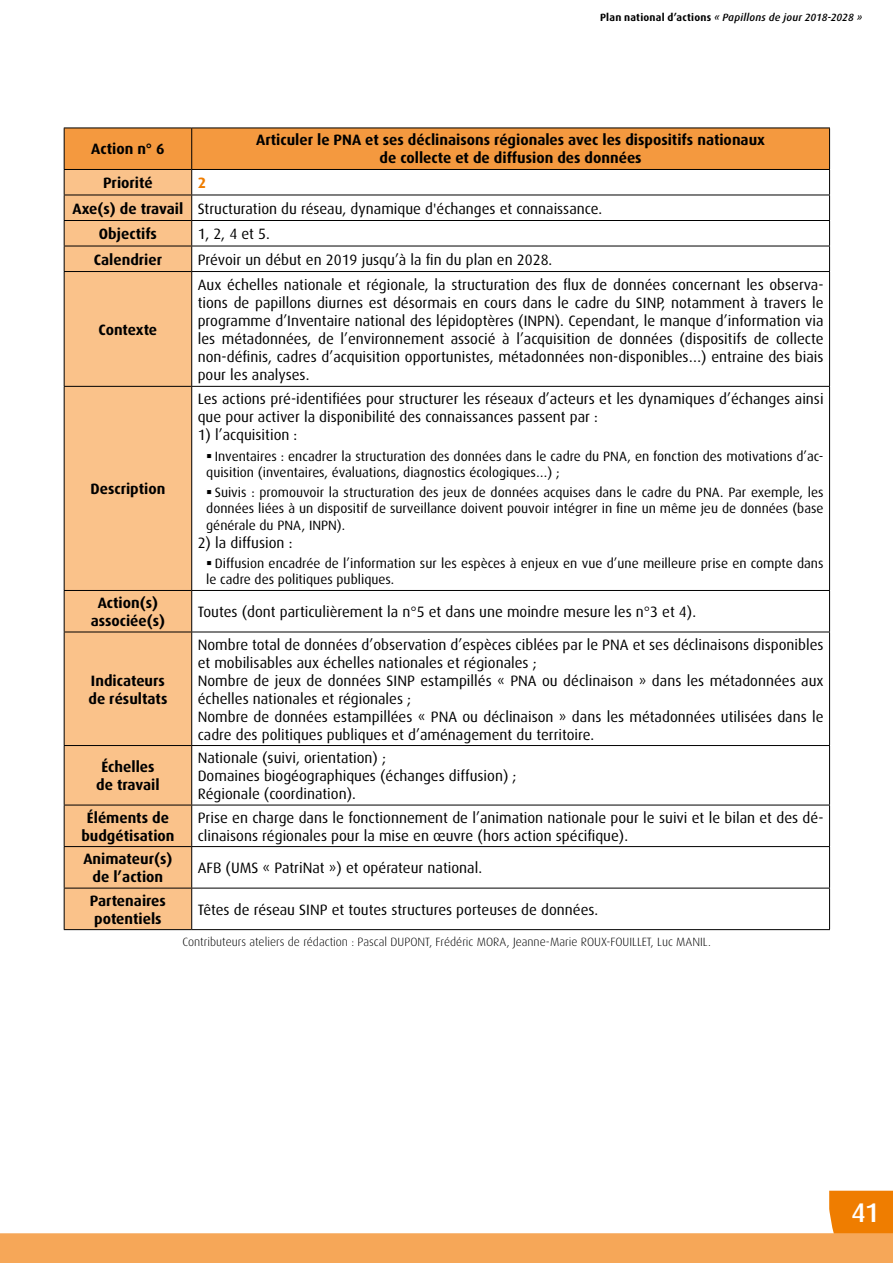
<style>
.page{position:relative;width:893px;height:1263px;background:#fff}
.page>*{position:absolute;margin:0;border:0;box-sizing:border-box;transform-origin:0 0}
.t1{font:500 27px "Dax OT";color:#fff}
.t2{font:15px/18px "Dax OT";color:#000}
.t3{font:700 15px/18px "Dax";color:#000;text-align:center}
.t4{font:700 15px/18px "Dax OT";color:#000;text-align:center}
.t5{font:13.5px/16.2px "Dax OT";color:#000}
.t6{font:300 12px "Dax OT";color:#000}
.t7{font:italic 500 10.5px "Dax";letter-spacing:.02em;color:#000}
.s1{font-family:"Dax OT";font-weight:700;font-style:normal}
.s2{font-weight:700;color:#ef7d00}
.s3{font-family:"Dax";font-weight:700}
</style>
<div class="page">
<svg style="left:0;top:1191px;width:893px;height:72px"></svg>
<div style="left:65px;top:272px;width:126px;height:657px;background:#fac28a"></div>
<svg style="left:64px;top:128px;width:766px;height:143px"></svg>
<hr style="left:64px;top:271px;width:128px;height:1px;background:#000">
<hr style="left:64px;top:272px;width:1px;height:114px;background:#000">
<hr style="left:192px;top:271px;width:638px;height:1px;background:#000">
<hr style="left:191px;top:272px;width:1px;height:114px;background:#000">
<hr style="left:829px;top:272px;width:1px;height:114px;background:#000">
<hr style="left:64px;top:386px;width:128px;height:1px;background:#000">
<hr style="left:64px;top:387px;width:1px;height:203px;background:#000">
<hr style="left:192px;top:386px;width:638px;height:1px;background:#000">
<hr style="left:191px;top:387px;width:1px;height:203px;background:#000">
<hr style="left:829px;top:387px;width:1px;height:203px;background:#000">
<hr style="left:64px;top:590px;width:128px;height:1px;background:#000">
<hr style="left:64px;top:591px;width:1px;height:41px;background:#000">
<hr style="left:192px;top:590px;width:638px;height:1px;background:#000">
<hr style="left:191px;top:591px;width:1px;height:41px;background:#000">
<hr style="left:829px;top:591px;width:1px;height:41px;background:#000">
<hr style="left:64px;top:632px;width:128px;height:1px;background:#000">
<hr style="left:64px;top:632px;width:1px;height:113px;background:#000">
<hr style="left:192px;top:632px;width:638px;height:1px;background:#000">
<hr style="left:191px;top:632px;width:1px;height:113px;background:#000">
<hr style="left:829px;top:632px;width:1px;height:113px;background:#000">
<hr style="left:64px;top:745px;width:128px;height:1px;background:#000">
<hr style="left:64px;top:746px;width:1px;height:59px;background:#000">
<hr style="left:192px;top:745px;width:638px;height:1px;background:#000">
<hr style="left:191px;top:746px;width:1px;height:59px;background:#000">
<hr style="left:829px;top:746px;width:1px;height:59px;background:#000">
<hr style="left:64px;top:805px;width:128px;height:1px;background:#000">
<hr style="left:64px;top:805px;width:1px;height:41px;background:#000">
<hr style="left:192px;top:805px;width:638px;height:1px;background:#000">
<hr style="left:191px;top:805px;width:1px;height:41px;background:#000">
<hr style="left:829px;top:805px;width:1px;height:41px;background:#000">
<hr style="left:64px;top:846px;width:128px;height:1px;background:#000">
<hr style="left:64px;top:847px;width:1px;height:41px;background:#000">
<hr style="left:192px;top:846px;width:638px;height:1px;background:#000">
<hr style="left:191px;top:847px;width:1px;height:41px;background:#000">
<hr style="left:829px;top:847px;width:1px;height:41px;background:#000">
<hr style="left:64px;top:888px;width:128px;height:1px;background:#000">
<hr style="left:64px;top:888px;width:1px;height:41px;background:#000">
<hr style="left:192px;top:888px;width:638px;height:1px;background:#000">
<hr style="left:191px;top:888px;width:1px;height:41px;background:#000">
<hr style="left:829px;top:888px;width:1px;height:41px;background:#000">
<hr style="left:64px;top:929px;width:128px;height:1px;background:#000">
<hr style="left:192px;top:929px;width:638px;height:1px;background:#000">
<p class="t7" style="left:600px;top:12px;width:264px"><span class="s1">Plan national d’actions</span> « Papillons de jour 2018-2028 »</p>
<p class="t3" style="left:91px;top:140px;width:75px">Action n° 6</p>
<p class="t4" style="left:256px;top:131px;width:510px">Articuler le PNA et ses déclinaisons régionales avec les dispositifs nationaux de collecte et de diffusion des données</p>
<p class="t3" style="left:103px;top:174px;width:51px">Priorité</p>
<p class="t2" style="left:73px;top:170px;width:531px;line-height:25.5px;text-indent:125px"><span class="s2">2<br></span><span class="s3">Axe(s) de travail</span> Structuration du réseau, dynamique d'échanges et connaissance.</p>
<p class="t3" style="left:99px;top:225px;width:60px">Objectifs</p>
<p class="t2" style="left:198px;top:225px;width:74px">1, 2, 4 et 5.</p>
<p class="t3" style="left:94px;top:250px;width:70px">Calendrier</p>
<p class="t2" style="left:198px;top:250px;width:356px">Prévoir un début en 2019 jusqu’à la fin du plan en 2028.</p>
<p class="t3" style="left:99px;top:321px;width:60px">Contexte</p>
<p class="t3" style="left:91px;top:480px;width:76px">Description</p>
<p class="t2" style="left:198px;top:276px;width:627px;text-align:justify">Aux échelles nationale et régionale, la structuration des flux de données concernant les observa&shy;tions de papillons diurnes est désormais en cours dans le cadre du SINP, notamment à travers le programme d’Inventaire national des lépidoptères (INPN). Cependant, le manque d’information via les métadonnées, de l’environnement associé à l’acquisition de données (dispositifs de collecte non-définis, cadres d’acquisition opportunistes, métadonnées non-disponibles…) entraine des biais pour les analyses.</p>
<p class="t2" style="left:198px;top:390px;width:627px">Les actions pré-identifiées pour structurer les réseaux d’acteurs et les dynamiques d’échanges ainsi que pour activer la disponibilité des connaissances passent par :</p>
<p class="t2" style="left:198px;top:426px;width:101px">1) l’acquisition :</p>
<p class="t5" style="left:206px;top:448px;width:619px;text-indent:9px">Inventaires : encadrer la structuration des données dans le cadre du PNA, en fonction des motivations d’ac&shy;quisition (inventaires, évaluations, diagnostics écologiques…) ;</p>
<p class="t5" style="left:206px;top:484px;width:619px;text-align:justify;text-indent:9px">Suivis : promouvoir la structuration des jeux de données acquises dans le cadre du PNA. Par exemple, les données liées à un dispositif de surveillance doivent pouvoir intégrer in fine un même jeu de données (base générale du PNA, INPN).</p>
<p class="t2" style="left:198px;top:533px;width:96px">2) la diffusion :</p>
<p class="t5" style="left:206px;top:555px;width:619px;text-indent:9px">Diffusion encadrée de l’information sur les espèces à enjeux en vue d’une meilleure prise en compte dans le cadre des politiques publiques.</p>
<p class="t3" style="left:91px;top:594px;width:76px">Action(s) associée(s)</p>
<p class="t2" style="left:198px;top:603px;width:500px">Toutes (dont particulièrement la n°5 et dans une moindre mesure les n°3 et 4).</p>
<p class="t3" style="left:88px;top:671px;width:80px;text-align:left">Indicateurs de résultats</p>
<p class="t2" style="left:198px;top:635px;width:627px">Nombre total de données d’observation d’espèces ciblées par le PNA et ses déclinaisons disponibles et mobilisables aux échelles nationales et régionales ;<br>Nombre de jeux de données SINP estampillés « PNA ou déclinaison » dans les métadonnées aux échelles nationales et régionales ;<br>Nombre de données estampillées « PNA ou déclinaison » dans les métadonnées utilisées dans le cadre des politiques publiques et d’aménagement du territoire.</p>
<p class="t3" style="left:96px;top:758px;width:65px">Échelles de travail</p>
<p class="t2" style="left:198px;top:749px;width:320px">Nationale (suivi, orientation) ;<br>Domaines biogéographiques (échanges diffusion) ;<br>Régionale (coordination).</p>
<p class="t3" style="left:81px;top:808px;width:95px">Éléments de budgétisation</p>
<p class="t2" style="left:198px;top:808px;width:627px">Prise en charge dans le fonctionnement de l’animation nationale pour le suivi et le bilan et des dé&shy;clinaisons régionales pour la mise en œuvre (hors action spécifique).</p>
<p class="t3" style="left:83px;top:850px;width:91px">Animateur(s) de l’action</p>
<p class="t2" style="left:198px;top:859px;width:286px">AFB (UMS « PatriNat ») et opérateur national.</p>
<p class="t3" style="left:90px;top:891px;width:77px;text-align:left">Partenaires potentiels</p>
<p class="t2" style="left:198px;top:900px;width:402px">Têtes de réseau SINP et toutes structures porteuses de données.</p>
<p class="t6" style="left:183px;top:935px;width:530px">Contributeurs ateliers de rédaction : Pascal DUPONT, Frédéric MORA, Jeanne-Marie ROUX-FOUILLET, Luc MANIL.</p>
<h1 class="t1" style="left:851px;top:1198px;width:30px">41</h1>
</div>
